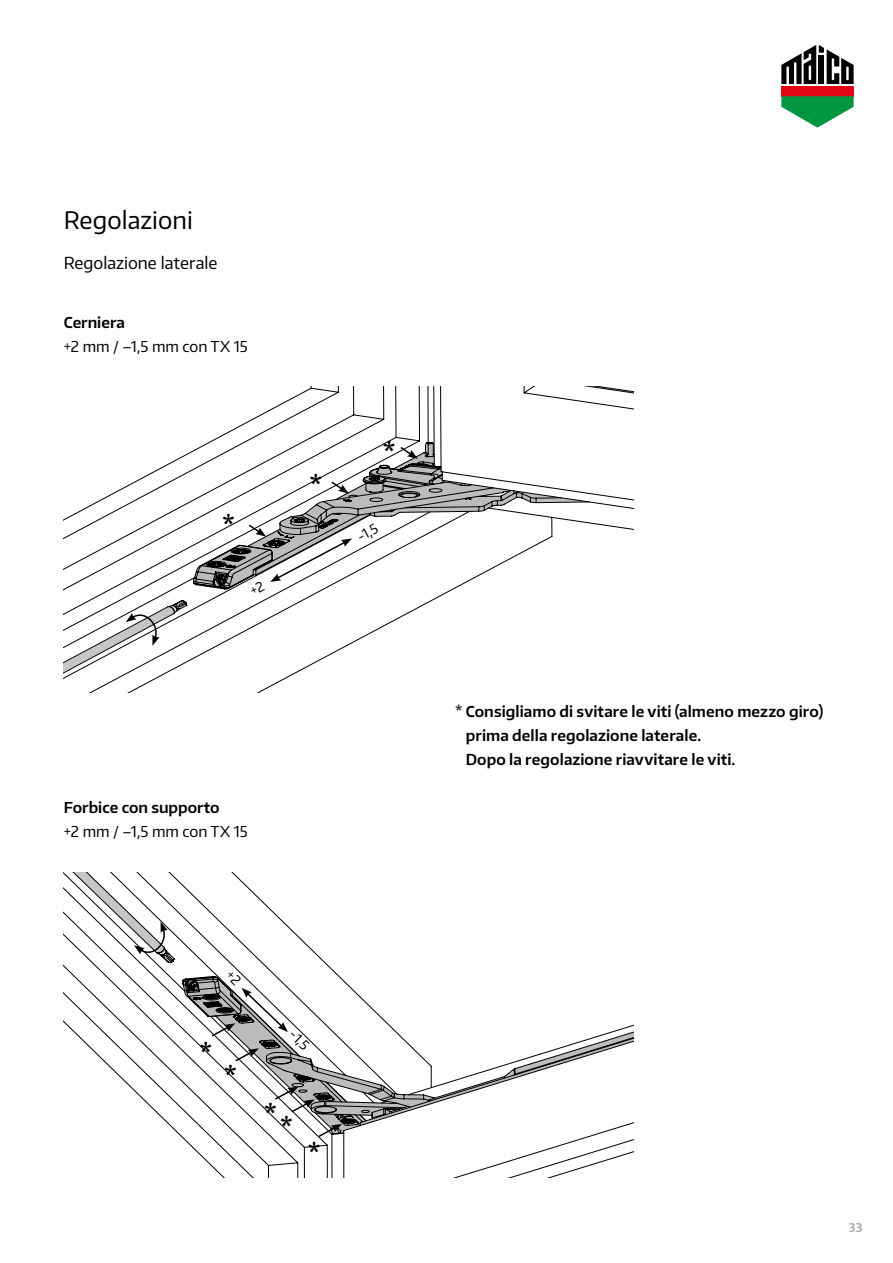
<style>
.page{position:relative;width:893px;height:1263px;background:#fff}
.page>*{position:absolute;margin:0;border:0;box-sizing:border-box;transform-origin:0 0}
.t1{font:700 25.5px "Encode Sans Normal";color:#000}
.t2{font:24px "Encode Sans Normal";color:#000}
.t3{font:16.5px "Encode Sans Normal";color:#000}
.t4{font:600 15px/24px "Encode Sans Normal";letter-spacing:.005em;color:#000}
.t5{font:15px "Encode Sans Normal";color:#000}
.t6{font:13.5px "Encode Sans Normal";color:#000}
.t7{font:600 12px "Encode Sans Normal";color:#a8a8a7}
</style>
<div class="page">
<svg style="left:781px;top:45px;width:73px;height:83px"></svg>
<svg style="left:453px;top:1122px;width:181px;height:56px"></svg>
<svg style="left:436px;top:1024px;width:198px;height:79px"></svg>
<svg style="left:64px;top:872px;width:372px;height:306px"></svg>
<svg style="left:64px;top:872px;width:112px;height:92px"></svg>
<svg style="left:91px;top:386px;width:543px;height:306px"></svg>
<svg style="left:308px;top:386px;width:209px;height:3px"></svg>
<svg style="left:182px;top:971px;width:222px;height:167px"></svg>
<svg style="left:64px;top:441px;width:526px;height:249px"></svg>
<h2 class="t2" style="left:64px;top:204px;width:131px">Regolazioni</h2>
<p class="t3" style="left:64px;top:252px;width:155px">Regolazione laterale</p>
<p class="t4" style="left:64px;top:310px;width:63px">Cerniera</p>
<p class="t5" style="left:64px;top:337px;width:185px">+2 mm / –1,5 mm con TX 15</p>
<h1 class="t1" style="left:222px;top:508px;width:14px">*</h1>
<h1 class="t1" style="left:309px;top:469px;width:14px">*</h1>
<h1 class="t1" style="left:383px;top:436px;width:14px">*</h1>
<p class="t6" style="left:354px;top:530px;width:23px;rotate:-29deg">-1,5</p>
<p class="t4" style="left:64px;top:795px;width:157px">Forbice con supporto</p>
<p class="t5" style="left:64px;top:821px;width:185px">+2 mm / –1,5 mm con TX 15</p>
<p class="t4" style="left:466px;top:699px;width:359px;text-indent:-11px">* Consigliamo di svitare le viti (almeno mezzo giro) prima della regolazione laterale.<br>Dopo la regolazione riavvitare le viti.</p>
<h1 class="t1" style="left:199px;top:1036px;width:14px">*</h1>
<h1 class="t1" style="left:224px;top:1060px;width:14px">*</h1>
<p class="t6" style="left:298px;top:1025px;width:23px;rotate:45deg">-1,5</p>
<h1 class="t1" style="left:264px;top:1097px;width:14px">*</h1>
<h1 class="t1" style="left:280px;top:1111px;width:14px">*</h1>
<h1 class="t1" style="left:308px;top:1137px;width:14px">*</h1>
<p class="t7" style="left:849px;top:1219px;width:15px">33</p>
</div>
